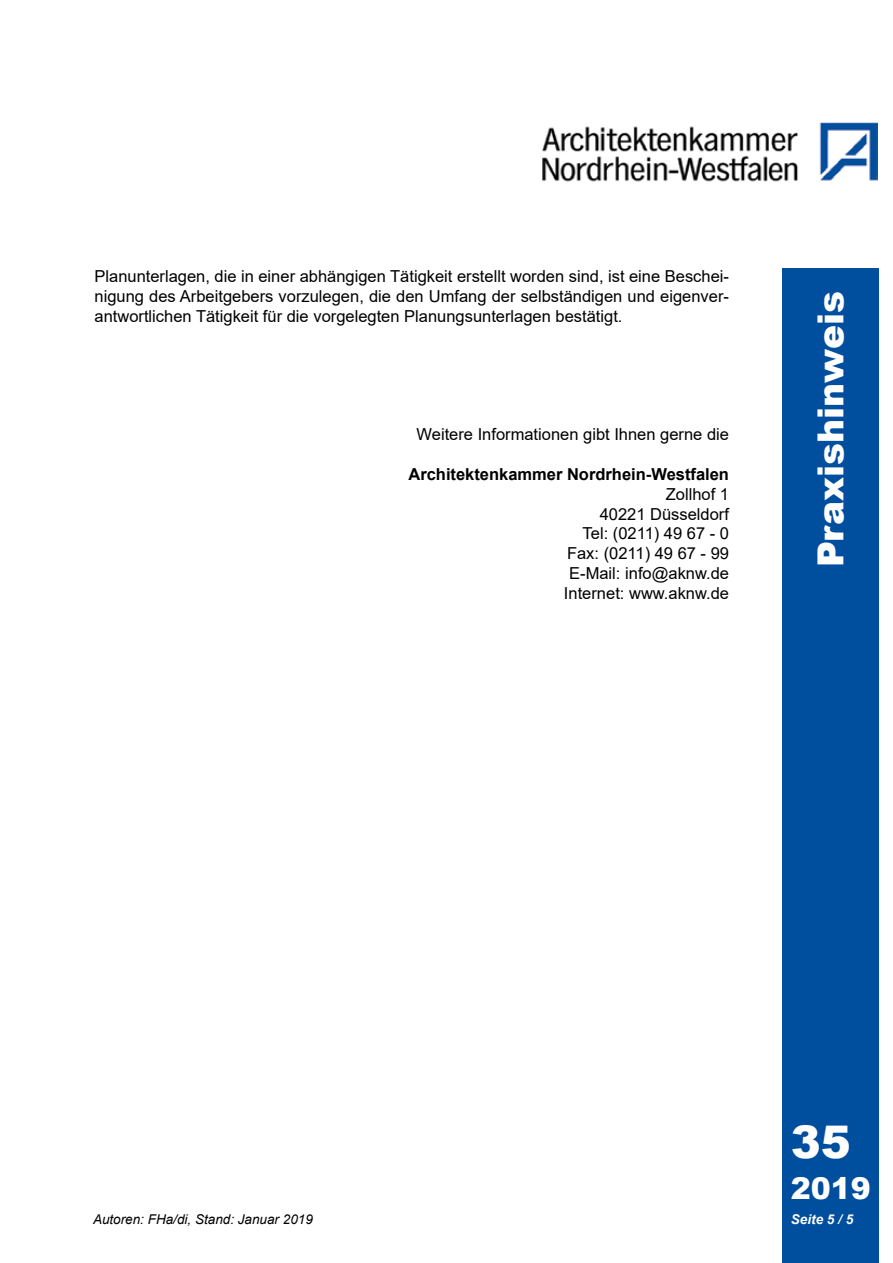
<style>
.page{position:relative;width:893px;height:1263px;background:#fff}
.page>*{position:absolute;margin:0;border:0;box-sizing:border-box;transform-origin:0 0}
.t1{font:900 45px "Arial";color:#fff}
.t2{font:900 36px "Arial";color:#fff}
.t3{font:900 30px "Arial";color:#fff}
.t4{font:16.5px/19.8px "Arial";color:#000;text-align:justify}
.t5{font:700 16.5px "Arial";color:#000}
.t6{font:italic 13.5px "Arial";color:#000}
.t7{font:italic 700 13.5px "Arial";color:#fff}
</style>
<div class="page">
<img style="left:542px;top:122px;width:336px;height:60px">
<div style="left:782px;top:268px;width:96px;height:995px;background:#004e9e"></div>
<p class="t4" style="left:94px;top:266px;width:636px">Planunterlagen, die in einer abhängigen Tätigkeit erstellt worden sind, ist eine Beschei&shy;nigung des Arbeitgebers vorzulegen, die den Umfang der selbständigen und eigenver&shy;antwortlichen Tätigkeit für die vorgelegten Planungsunterlagen bestätigt.</p>
<p class="t4" style="left:417px;top:425px;width:314px">Weitere Informationen gibt Ihnen gerne die</p>
<p class="t5" style="left:408px;top:463px;width:322px">Architektenkammer Nordrhein-Westfalen</p>
<p class="t4" style="left:564px;top:484px;width:167px;text-align:right">Zollhof 1<br>40221 Düsseldorf<br>Tel: (0211) 49 67 - 0<br>Fax: (0211) 49 67 - 99<br>E-Mail: info@aknw.de<br>Internet: www.aknw.de</p>
<h2 class="t2" style="left:805px;top:567px;width:278px;rotate:-90deg">Praxishinweis</h2>
<h1 class="t1" style="left:791px;top:1109px;width:62px">35</h1>
<h3 class="t3" style="left:791px;top:1167px;width:82px">2019</h3>
<p class="t6" style="left:93px;top:1211px;width:221px">Autoren: FHa/di, Stand: Januar 2019</p>
<p class="t7" style="left:791px;top:1210px;width:64px">Seite 5 / 5</p>
</div>
